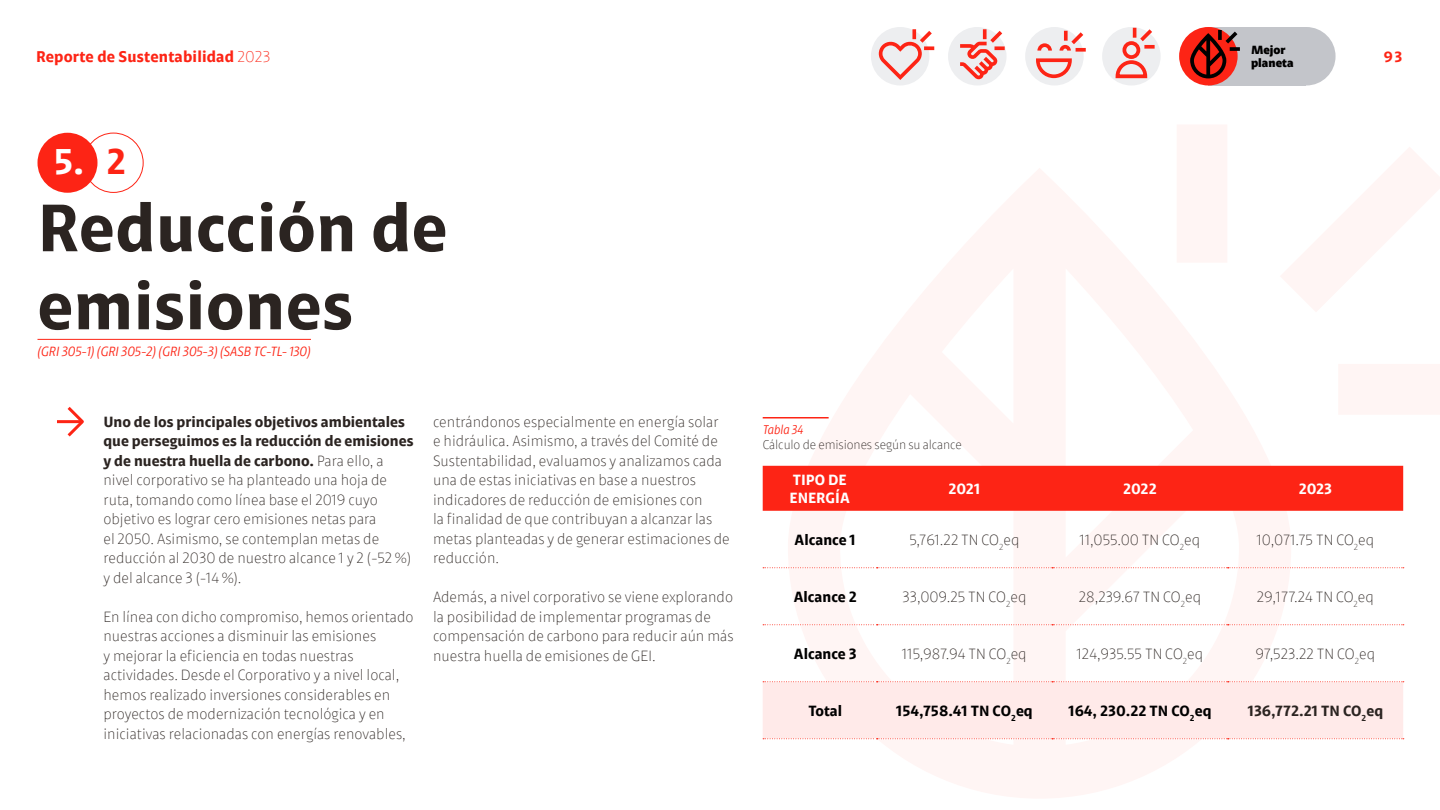
<style>
.page{position:relative;width:1440px;height:810px;background:#fff}
.page>*{position:absolute;margin:0;border:0;box-sizing:border-box;transform-origin:0 0}
.t1{font:700 67.5px/78px "AMX";letter-spacing:.01em;color:#2b2421}
.t2{font:700 36.3px "AMX";color:#fff}
.t3{font:700 15.75px "AMX";letter-spacing:.01em;color:#fd2415}
.t4{font:300 15px/19.5px "AMX";color:#2b2421}
.t5{font:700 15px "AMX";color:#000}
.t6{font:700 15px/18px "AMX";color:#fff}
.t7{font:700 15px "AMX";color:#2b2421}
.t8{font:700 15px "AMX";color:#fd2415}
.t9{font:italic 13.5px "AMX";color:#fd2415}
.t10{font:300 12.75px "AMX";letter-spacing:-.01em;color:#2b2421}
.t11{font:italic 12.75px "AMX";color:#fd2415;scale:.95 1}
.t12{font:900 12px/13.5px "AMX";color:#000}
.s1{font-weight:300}
.s2{color:#fd2415}
.s3{font-weight:700}
</style>
<div class="page">
<svg style="left:788px;top:168px;width:503px;height:630px"></svg>
<svg style="left:1177px;top:125px;width:263px;height:290px"></svg>
<div style="left:38px;top:133px;width:60px;height:60px;background:#fd2415;border-radius:50%"></div>
<div style="left:83px;top:133px;width:60px;height:60px;border:1px solid #fd2415;border-radius:50%"></div>
<svg style="left:64px;top:407px;width:20px;height:30px"></svg>
<hr style="left:57px;top:420px;width:26px;height:3px;background:#fd2415">
<hr style="left:37px;top:339px;width:274px;height:1px;background:#fd2415">
<div style="left:763px;top:466px;width:640px;height:45px;background:#fd2415"></div>
<svg style="left:763px;top:567px;width:641px;height:1px"></svg>
<svg style="left:763px;top:624px;width:641px;height:1px"></svg>
<div style="left:763px;top:681px;width:641px;height:58px;background:#ffeae9"></div>
<hr style="left:763px;top:417px;width:66px;height:1px;background:#fd2415">
<div style="left:948px;top:27px;width:59px;height:59px;background:#edeef0;border-radius:50%"></div>
<div style="left:871px;top:27px;width:58px;height:59px;background:#edeef0;border-radius:50%"></div>
<div style="left:1025px;top:27px;width:59px;height:59px;background:#edeef0;border-radius:50%"></div>
<div style="left:1102px;top:27px;width:59px;height:59px;background:#edeef0;border-radius:50%"></div>
<svg style="left:879px;top:29px;width:55px;height:51px"></svg>
<svg style="left:960px;top:29px;width:45px;height:50px"></svg>
<svg style="left:1036px;top:31px;width:50px;height:47px"></svg>
<div style="left:1208px;top:27px;width:98px;height:59px;background:#c3c5ca"></div>
<div style="left:1277px;top:27px;width:59px;height:59px;background:#c3c5ca;border-radius:50%"></div>
<div style="left:1179px;top:27px;width:59px;height:59px;background:#fd2415;border-radius:50%"></div>
<svg style="left:1133px;top:28px;width:22px;height:21px"></svg>
<div style="left:1123px;top:41px;width:17px;height:18px;border:4px solid #fd2415;border-radius:50%"></div>
<svg style="left:1115px;top:58px;width:33px;height:21px"></svg>
<svg style="left:1190px;top:30px;width:50px;height:48px"></svg>
<p class="t3" style="left:36px;top:42px;width:236px">Reporte de Sustentabilidad <span class="s1">2023</span></p>
<p class="t12" style="left:1251px;top:41px;width:44px">Mejor planeta</p>
<p class="t8" style="left:1384px;top:43px;width:20px">93</p>
<h2 class="t2" style="left:54px;top:128px;width:74px">5. <span class="s2">2</span></h2>
<h1 class="t1" style="left:38px;top:176px;width:412px">Reducción de emisiones</h1>
<p class="t9" style="left:38px;top:339px;width:275px">(GRI 305-1) (GRI 305-2) (GRI 305-3) (SASB TC-TL- 130)</p>
<p class="t4" style="left:103px;top:409px;width:312px"><span class="s3">Uno de los principales objetivos ambientales que perseguimos es la reducción de emisiones y de nuestra huella de carbono.</span> Para ello, a nivel corporativo se ha planteado una hoja de ruta, tomando como línea base el 2019 cuyo objetivo es lograr cero emisiones netas para<br>el 2050. Asimismo, se contemplan metas de reducción al 2030 de nuestro alcance 1 y 2 (-52 %) y del alcance 3 (-14 %).</p>
<p class="t4" style="left:103px;top:604px;width:312px">En línea con dicho compromiso, hemos orientado nuestras acciones a disminuir las emisiones<br>y mejorar la eficiencia en todas nuestras actividades. Desde el Corporativo y a nivel local, hemos realizado inversiones considerables en proyectos de modernización tecnológica y en iniciativas relacionadas con energías renovables,</p>
<p class="t4" style="left:433px;top:409px;width:298px">centrándonos especialmente en energía solar e hidráulica. Asimismo, a través del Comité de Sustentabilidad, evaluamos y analizamos cada una de estas iniciativas en base a nuestros indicadores de reducción de emisiones con<br>la finalidad de que contribuyan a alcanzar las metas planteadas y de generar estimaciones de reducción.</p>
<p class="t4" style="left:433px;top:584px;width:302px">Además, a nivel corporativo se viene explorando la posibilidad de implementar programas de compensación de carbono para reducir aún más nuestra huella de emisiones de GEI.</p>
<p class="t11" style="left:763px;top:417px;width:44px">Tabla 34</p>
<p class="t10" style="left:763px;top:432px;width:201px">Cálculo de emisiones según su alcance</p>
<p class="t6" style="left:790px;top:468px;width:62px">TIPO DE<br>ENERGÍA</p>
<p class="t6" style="left:948px;top:477px;width:33px">2021</p>
<p class="t6" style="left:1123px;top:477px;width:35px">2022</p>
<p class="t6" style="left:1299px;top:477px;width:35px">2023</p>
<p class="t5" style="left:795px;top:526px;width:63px">Alcance 1</p>
<p class="t4" style="left:909px;top:527px;width:112px">5,761.22 TN CO<sub>2</sub>eq</p>
<p class="t4" style="left:1080px;top:527px;width:122px">11,055.00 TN CO<sub>2</sub>eq</p>
<p class="t4" style="left:1257px;top:527px;width:119px">10,071.75 TN CO<sub>2</sub>eq</p>
<p class="t5" style="left:794px;top:583px;width:65px">Alcance 2</p>
<p class="t4" style="left:902px;top:584px;width:125px">33,009.25 TN CO<sub>2</sub>eq</p>
<p class="t4" style="left:1079px;top:584px;width:124px">28,239.67 TN CO<sub>2</sub>eq</p>
<p class="t4" style="left:1257px;top:584px;width:119px">29,177.24 TN CO<sub>2</sub>eq</p>
<p class="t5" style="left:794px;top:640px;width:64px">Alcance 3</p>
<p class="t4" style="left:902px;top:641px;width:126px">115,987.94 TN CO<sub>2</sub>eq</p>
<p class="t4" style="left:1077px;top:641px;width:128px">124,935.55 TN CO<sub>2</sub>eq</p>
<p class="t4" style="left:1256px;top:641px;width:121px">97,523.22 TN CO<sub>2</sub>eq</p>
<p class="t5" style="left:808px;top:697px;width:35px">Total</p>
<p class="t5" style="left:896px;top:697px;width:138px">154,758.41 TN CO<sub>2</sub>eq</p>
<p class="t5" style="left:1068px;top:697px;width:145px">164, 230.22 TN CO<sub>2</sub>eq</p>
<p class="t7" style="left:1248px;top:697px;width:137px">136,772.21 TN CO<sub>2</sub>eq</p>
</div>
